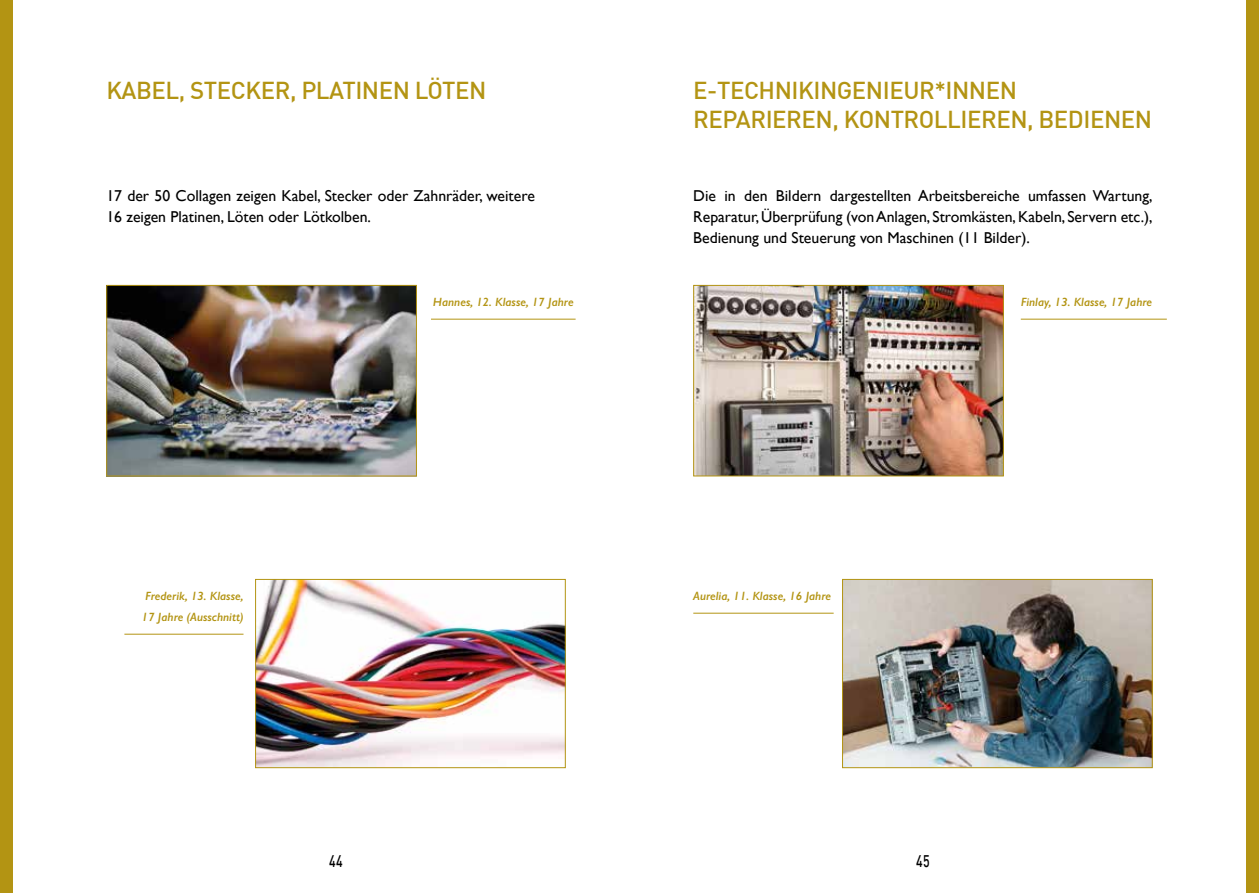
<style>
.page{position:relative;width:1259px;height:893px;background:#fff}
.page>*{position:absolute;margin:0;border:0;box-sizing:border-box;transform-origin:0 0}
.t1{font:500 24px/28.8px "DIN";letter-spacing:-.02em;color:#b39413}
.t2{font:500 16.5px "DIN";color:#000;scale:.75 1}
.t3{font:15.75px/21px "Gill Sans";color:#000}
.t4{font:italic 600 12px/21px "Gill Sans";color:#b39413}
</style>
<div class="page">
<div style="left:0;top:0;width:13px;height:893px;background:#b39413"></div>
<div style="left:1246px;top:0;width:13px;height:893px;background:#b39413"></div>
<hr style="left:431px;top:319px;width:144px;height:1px;background:#b39413">
<img style="left:108px;top:287px;width:307px;height:187px">
<div style="left:106px;top:285px;width:311px;height:191px;border:1px solid #b39413"></div>
<img style="left:257px;top:581px;width:307px;height:185px">
<div style="left:255px;top:579px;width:311px;height:189px;border:1px solid #b39413"></div>
<hr style="left:1020px;top:319px;width:146px;height:1px;background:#b39413">
<hr style="left:124px;top:634px;width:119px;height:1px;background:#b39413">
<img style="left:844px;top:581px;width:306px;height:185px">
<div style="left:842px;top:579px;width:310px;height:189px;border:1px solid #b39413"></div>
<img style="left:695px;top:287px;width:306px;height:187px">
<div style="left:693px;top:285px;width:310px;height:191px;border:1px solid #b39413"></div>
<hr style="left:693px;top:613px;width:140px;height:1px;background:#b39413">
<h1 class="t1" style="left:106px;top:75px;width:381px">KABEL, STECKER, PLATINEN LÖTEN</h1>
<h1 class="t1" style="left:693px;top:75px;width:460px">E-TECHNIKINGENIEUR*INNEN<br>REPARIEREN, KONTROLLIEREN, BEDIENEN</h1>
<p class="t3" style="left:106px;top:185px;width:430px">17 der 50 Collagen zeigen Kabel, Stecker oder Zahnräder, weitere<br>16 zeigen Platinen, Löten oder Lötkolben.</p>
<p class="t3" style="left:693px;top:185px;width:461px;text-align:justify">Die in den Bildern dargestellten Arbeitsbereiche umfassen Wartung, Reparatur, Überprüfung (von Anlagen, Stromkästen, Kabeln, Servern etc.), Bedienung und Steuerung von Maschinen (11 Bilder).</p>
<p class="t4" style="left:433px;top:291px;width:142px">Hannes, 12. Klasse, 17 Jahre</p>
<p class="t4" style="left:1020px;top:291px;width:133px">Finlay, 13. Klasse, 17 Jahre</p>
<p class="t4" style="left:142px;top:585px;width:103px">Frederik, 13. Klasse,<br>17 Jahre (Ausschnitt)</p>
<p class="t4" style="left:693px;top:585px;width:139px">Aurelia, 11. Klasse, 16 Jahre</p>
<p class="t2" style="left:329px;top:850px;width:19px">44</p>
<p class="t2" style="left:916px;top:850px;width:19px">45</p>
</div>
